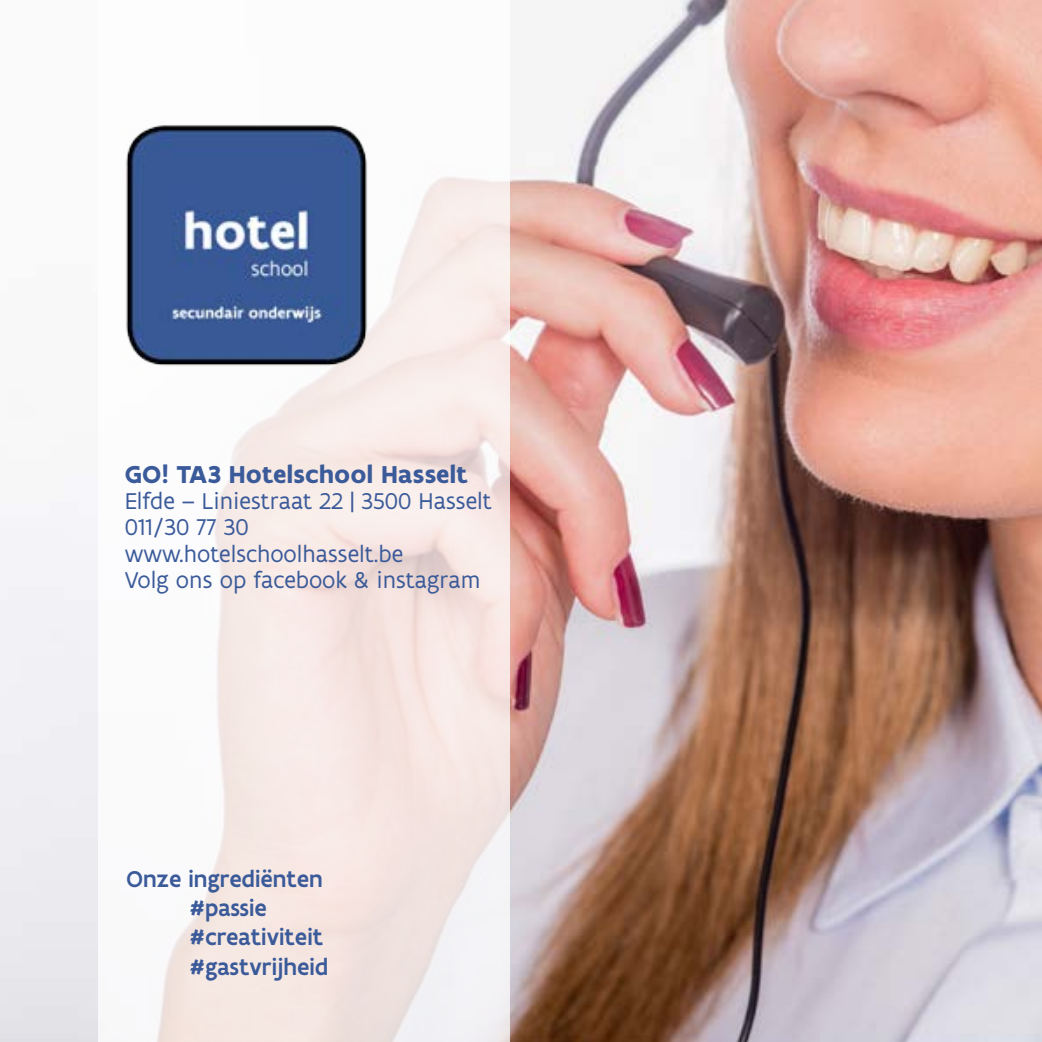
<style>
.page{position:relative;width:1042px;height:1042px;background:#fff}
.page>*{position:absolute;margin:0;border:0;box-sizing:border-box;transform-origin:0 0}
.t1{font:700 26.25px "Flanders Art Sans";color:#3a5a99}
.t2{font:24.5px/26.2px "Flanders Art Sans";color:#3a5a99}
.t3{font:500 24.5px/29.4px "Flanders Art Sans";color:#3a5a99}
</style>
<div class="page">
<img style="left:0;top:0;width:1042px;height:1042px">
<svg style="left:98px;top:0;width:412px;height:1042px;fill:#f8ece8"></svg>
<img style="left:63px;top:15px;width:325px;height:426px">
<p class="t1" style="left:125px;top:458px;width:345px">GO! TA3 Hotelschool Hasselt</p>
<p class="t2" style="left:125px;top:488px;width:368px">Elfde – Liniestraat 22 | 3500 Hasselt<br>011/30 77 30 www.hotelschoolhasselt.be<br>Volg ons op facebook &amp; instagram</p>
<p class="t3" style="left:189px;top:864px;width:140px;text-indent:-63px">Onze ingrediënten #passie #creativiteit #gastvrijheid</p>
</div>
